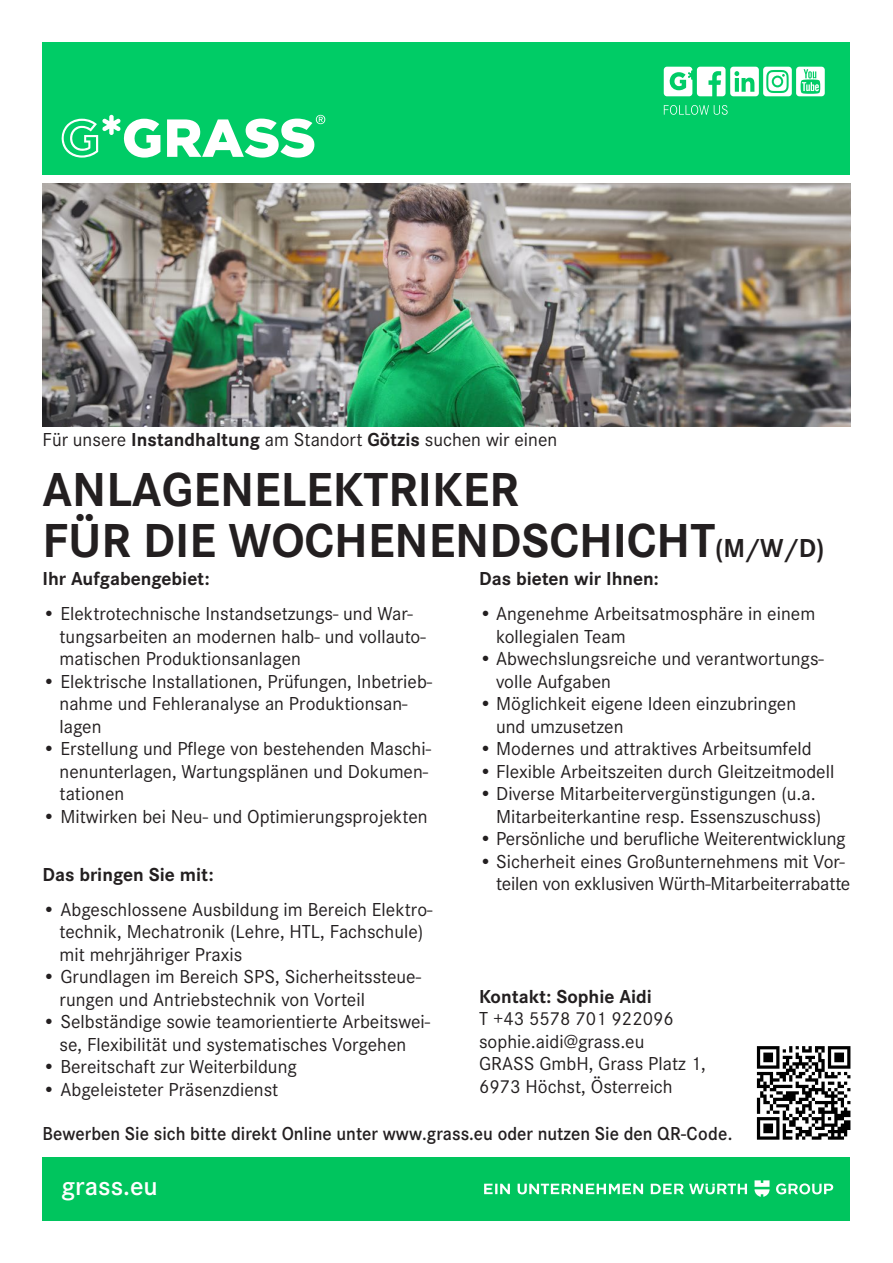
<style>
.page{position:relative;width:893px;height:1263px;background:#fff}
.page>*{position:absolute;margin:0;border:0;box-sizing:border-box;transform-origin:0 0}
.t1{font:700 49.5px "Corporate S";color:#231f20}
.t2{font:600 27px "Corporate S";color:#fff}
.t3{font:19.5px/22.5px "Corporate S";color:#231f20}
.t4{font:600 19.5px "Corporate S";color:#231f20;scale:.95 1}
.t5{font:700 19.5px "Corporate S";color:#231f20}
.s1{font-weight:700}
.s2{font-size:27px}
</style>
<div class="page">
<div style="left:43px;top:43px;width:807px;height:132px;background:#0c6"></div>
<div style="left:43px;top:1157px;width:807px;height:63px;background:#00c55e"></div>
<img style="left:43px;top:184px;width:807px;height:242px">
<svg style="left:754px;top:1180px;width:15px;height:17px"></svg>
<svg style="left:776px;top:1183px;width:57px;height:11px"></svg>
<svg style="left:484px;top:1184px;width:26px;height:10px"></svg>
<svg style="left:518px;top:1184px;width:125px;height:10px"></svg>
<svg style="left:651px;top:1184px;width:96px;height:10px"></svg>
<svg style="left:757px;top:1046px;width:93px;height:94px"></svg>
<svg style="left:62px;top:115px;width:98px;height:43px"></svg>
<svg style="left:167px;top:115px;width:158px;height:43px"></svg>
<svg style="left:664px;top:105px;width:64px;height:10px"></svg>
<svg style="left:664px;top:67px;width:161px;height:29px"></svg>
<p class="t3" style="left:43px;top:429px;width:516px">Für unsere <span class="s1">Instandhaltung</span> am Standort <span class="s1">Götzis</span> suchen wir einen</p>
<p class="t1" style="left:43px;top:461px;width:478px">ANLAGENELEKTRIKER</p>
<p class="t1" style="left:43px;top:512px;width:783px">FÜR DIE WOCHENENDSCHICHT<span class="s2">(M/W/D)</span></p>
<p class="t5" style="left:43px;top:567px;width:169px">Ihr Aufgabengebiet:</p>
<p class="t3" style="left:60px;top:603px;width:368px;text-indent:-17px">• Elektrotechnische Instandsetzungs- und War&shy;tungsarbeiten an modernen halb- und vollauto&shy;matischen Produktionsanlagen</p>
<p class="t3" style="left:60px;top:670px;width:374px;text-indent:-17px">• Elektrische Installationen, Prüfungen, Inbetrieb&shy;nahme und Fehleranalyse an Produktionsan&shy;lagen</p>
<p class="t3" style="left:60px;top:738px;width:373px;text-indent:-17px">• Erstellung und Pflege von bestehenden Maschi&shy;nenunterlagen, Wartungsplänen und Dokumen&shy;tationen</p>
<p class="t3" style="left:43px;top:805px;width:387px">• Mitwirken bei Neu- und Optimierungsprojekten</p>
<p class="t5" style="left:43px;top:863px;width:173px">Das bringen Sie mit:</p>
<p class="t3" style="left:60px;top:898px;width:374px;text-indent:-17px">• Abgeschlossene Ausbildung im Bereich Elektro&shy;technik, Mechatronik (Lehre, HTL, Fachschule) mit mehrjähriger Praxis</p>
<p class="t3" style="left:60px;top:966px;width:363px;text-indent:-17px">• Grundlagen im Bereich SPS, Sicherheitssteue&shy;rungen und Antriebstechnik von Vorteil</p>
<p class="t3" style="left:43px;top:1011px;width:389px;text-align:center">• Selbständige sowie teamorientierte Arbeitswei&shy;se, Flexibilität und systematisches Vorgehen</p>
<p class="t3" style="left:43px;top:1056px;width:256px">• Bereitschaft zur Weiterbildung</p>
<p class="t3" style="left:43px;top:1078px;width:237px">• Abgeleisteter Präsenzdienst</p>
<p class="t5" style="left:479px;top:567px;width:181px">Das bieten wir Ihnen:</p>
<p class="t3" style="left:496px;top:603px;width:321px;text-indent:-17px">• Angenehme Arbeitsatmosphäre in einem kollegialen Team</p>
<p class="t3" style="left:496px;top:648px;width:329px;text-indent:-17px">• Abwechslungsreiche und verantwortungs&shy;volle Aufgaben</p>
<p class="t3" style="left:479px;top:693px;width:319px">• Möglichkeit eigene Ideen einzubringen</p>
<p class="t3" style="left:496px;top:715px;width:129px">und umzusetzen</p>
<p class="t3" style="left:479px;top:738px;width:334px">• Modernes und attraktives Arbeitsumfeld</p>
<p class="t3" style="left:479px;top:760px;width:357px">• Flexible Arbeitszeiten durch Gleitzeitmodell</p>
<p class="t3" style="left:479px;top:783px;width:344px;text-align:right">• Diverse Mitarbeitervergünstigungen (u.a.<br>Mitarbeiterkantine resp. Essenszuschuss)</p>
<p class="t3" style="left:479px;top:828px;width:368px">• Persönliche und berufliche Weiterentwicklung</p>
<p class="t3" style="left:479px;top:850px;width:373px;text-align:right">• Sicherheit eines Großunternehmens mit Vor&shy;teilen von exklusiven Würth-Mitarbeiterrabatte</p>
<p class="t5" style="left:479px;top:985px;width:174px">Kontakt: Sophie Aidi</p>
<p class="t3" style="left:479px;top:1008px;width:196px">T +43 5578 701 922096</p>
<p class="t3" style="left:479px;top:1030px;width:167px">sophie.aidi@grass.eu</p>
<p class="t3" style="left:479px;top:1053px;width:228px">GRASS GmbH, Grass Platz 1,</p>
<p class="t3" style="left:479px;top:1075px;width:195px">6973 Höchst, Österreich</p>
<p class="t4" style="left:43px;top:1122px;width:728px">Bewerben Sie sich bitte direkt Online unter www.grass.eu oder nutzen Sie den QR-Code.</p>
<p class="t2" style="left:62px;top:1170px;width:98px">grass.eu</p>
</div>
